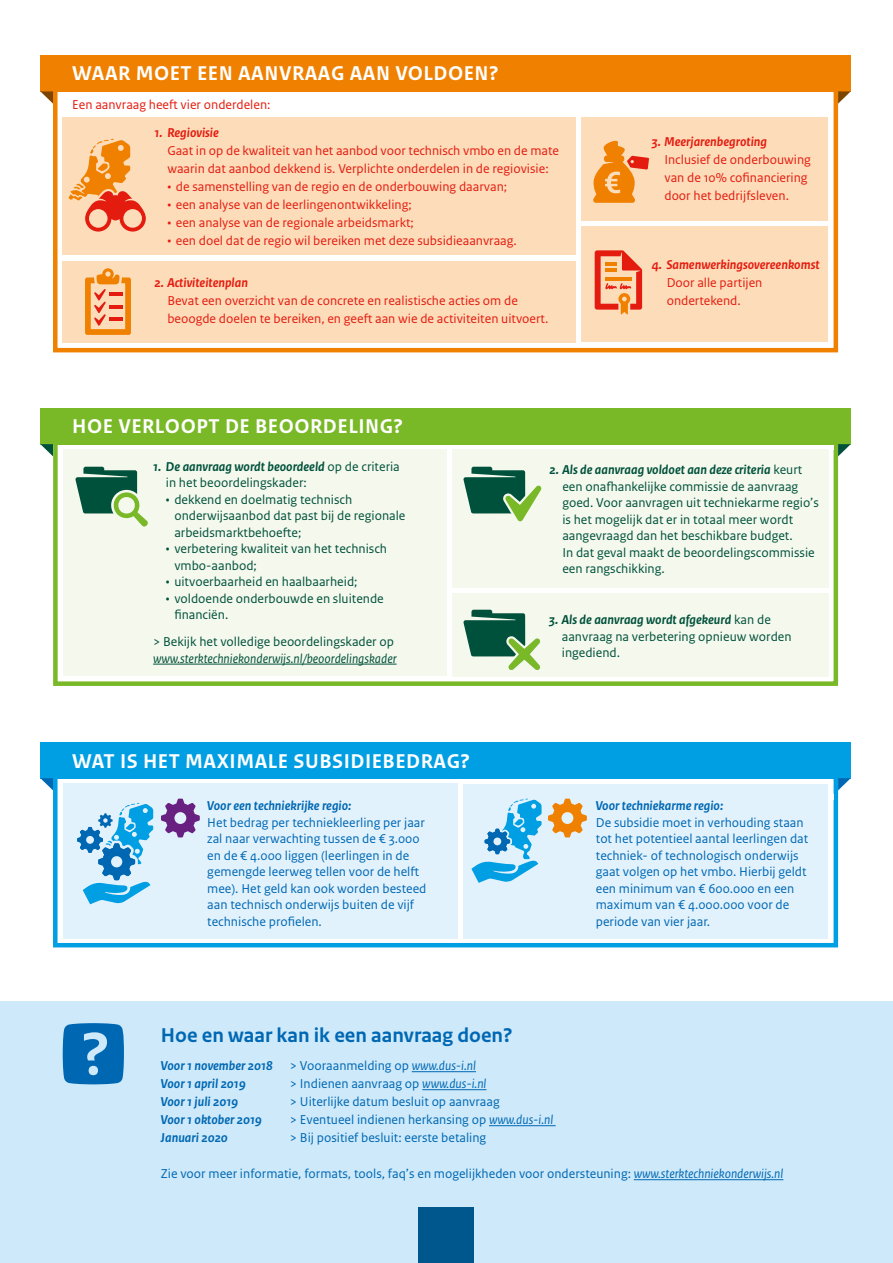
<style>
.page{position:relative;width:893px;height:1263px;background:#fff}
.page>*{position:absolute;margin:0;border:0;box-sizing:border-box;transform-origin:0 0}
.t1{font:700 21px "Rijksoverheid Sans Text";letter-spacing:.025em;color:#fff}
.t2{font:700 21px "Rijksoverheid Sans Text";color:#0068b3}
.t3{font:13.5px/16.5px "Rijksoverheid Sans Text";color:#0068b3}
.t4{font:13.5px/16.5px "Rijksoverheid Sans Text";color:#00513b}
.t5{font:13.5px/18px "Rijksoverheid Sans Text";color:#e41c0f}
.t6{font:italic 700 13.5px "Rijksoverheid Sans Text";color:#0068b3}
.t7{font:italic 700 13.5px "Rijksoverheid Sans Text";color:#e41c0f}
.t8{font:italic 13.5px "Rijksoverheid Sans Text";color:#00513b}
.s1{font-weight:700;font-style:italic}
.s2{font-style:italic}
</style>
<div class="page">
<div style="left:63px;top:118px;width:513px;height:137px;background:#fddcba"></div>
<div style="left:63px;top:261px;width:513px;height:81px;background:#fddcba"></div>
<div style="left:581px;top:118px;width:247px;height:103px;background:#fddcba"></div>
<div style="left:581px;top:227px;width:247px;height:115px;background:#fddcba"></div>
<div style="left:53px;top:70px;width:785px;height:282px;border:4px solid #f08100"></div>
<div style="left:40px;top:55px;width:811px;height:36px;background:#f08100"></div>
<svg style="left:40px;top:91px;width:13px;height:13px"></svg>
<svg style="left:838px;top:91px;width:13px;height:13px"></svg>
<div style="left:0;top:1001px;width:893px;height:262px;background:#cde9fa"></div>
<div style="left:419px;top:1208px;width:55px;height:55px;background:#00578e"></div>
<div style="left:53px;top:424px;width:785px;height:262px;border:4px solid #79b827"></div>
<div style="left:53px;top:758px;width:785px;height:189px;border:4px solid #009ee3"></div>
<div style="left:63px;top:449px;width:383px;height:227px;background:#f4f8ed"></div>
<div style="left:452px;top:449px;width:376px;height:139px;background:#f4f8ed"></div>
<div style="left:452px;top:593px;width:376px;height:84px;background:#f4f8ed"></div>
<div style="left:63px;top:783px;width:395px;height:155px;background:#e2f2fd"></div>
<div style="left:463px;top:783px;width:365px;height:155px;background:#e2f2fd"></div>
<hr style="left:153px;top:664px;width:244px;height:1px;background:#00513b">
<div style="left:40px;top:408px;width:811px;height:36px;background:#79b827"></div>
<svg style="left:40px;top:444px;width:13px;height:12px"></svg>
<svg style="left:828px;top:444px;width:23px;height:12px"></svg>
<div style="left:40px;top:742px;width:811px;height:36px;background:#009ee3"></div>
<svg style="left:40px;top:778px;width:23px;height:12px"></svg>
<svg style="left:828px;top:778px;width:23px;height:22px"></svg>
<svg style="left:69px;top:139px;width:77px;height:93px"></svg>
<svg style="left:85px;top:268px;width:46px;height:67px"></svg>
<svg style="left:595px;top:250px;width:47px;height:65px"></svg>
<svg style="left:593px;top:140px;width:56px;height:63px"></svg>
<svg style="left:75px;top:467px;width:73px;height:60px"></svg>
<svg style="left:463px;top:467px;width:79px;height:55px"></svg>
<svg style="left:463px;top:610px;width:77px;height:60px"></svg>
<svg style="left:471px;top:799px;width:71px;height:84px"></svg>
<svg style="left:77px;top:803px;width:76px;height:101px"></svg>
<hr style="left:412px;top:1071px;width:64px;height:1px;background:#0068b3">
<hr style="left:422px;top:1089px;width:64px;height:1px;background:#0068b3">
<hr style="left:489px;top:1125px;width:67px;height:1px;background:#0068b3">
<hr style="left:634px;top:1179px;width:149px;height:1px;background:#0068b3">
<svg style="left:63px;top:1023px;width:61px;height:61px;background:#1e7abd"></svg>
<svg style="left:548px;top:799px;width:39px;height:38px"></svg>
<svg style="left:161px;top:799px;width:39px;height:38px"></svg>
<h1 class="t1" style="left:72px;top:61px;width:428px">WAAR MOET EEN AANVRAAG AAN VOLDOEN?</h1>
<p class="t5" style="left:72px;top:96px;width:200px">Een aanvraag heeft vier onderdelen:</p>
<p class="t7" style="left:155px;top:125px;width:66px">1. Regiovisie</p>
<p class="t5" style="left:167px;top:142px;width:393px">Gaat in op de kwaliteit van het aanbod voor technisch vmbo en de mate waarin dat aanbod dekkend is. Verplichte onderdelen in de regiovisie:</p>
<p class="t5" style="left:167px;top:178px;width:341px">• de samenstelling van de regio en de onderbouwing daarvan;</p>
<p class="t5" style="left:167px;top:196px;width:246px">• een analyse van de leerlingenontwikkeling;</p>
<p class="t5" style="left:167px;top:214px;width:248px">• een analyse van de regionale arbeidsmarkt;</p>
<p class="t5" style="left:167px;top:232px;width:351px">• een doel dat de regio wil bereiken met deze subsidieaanvraag.</p>
<p class="t7" style="left:155px;top:275px;width:95px">2. Activiteitenplan</p>
<p class="t5" style="left:167px;top:292px;width:383px">Bevat een overzicht van de concrete en realistische acties om de beoogde doelen te bereiken, en geeft aan wie de activiteiten uitvoert.</p>
<h1 class="t1" style="left:72px;top:414px;width:332px">HOE VERLOOPT DE BEOORDELING?</h1>
<p class="t7" style="left:652px;top:134px;width:117px">3. Meerjarenbegroting</p>
<p class="t5" style="left:664px;top:151px;width:148px">Inclusief de onderbouwing van de 10% cofinanciering door het bedrijfsleven.</p>
<p class="t7" style="left:652px;top:257px;width:169px">4. Samenwerkingsovereenkomst</p>
<p class="t5" style="left:667px;top:273px;width:97px">Door alle partijen ondertekend.</p>
<p class="t4" style="left:166px;top:458px;width:236px;text-indent:-13px"><span class="s1">1. De aanvraag wordt beoordeeld</span> op de criteria in het beoordelingskader:</p>
<p class="t4" style="left:174px;top:491px;width:233px;text-indent:-9px">• dekkend en doelmatig technisch onderwijsaanbod dat past bij de regionale arbeidsmarktbehoefte;</p>
<p class="t4" style="left:174px;top:541px;width:214px;text-indent:-9px">• verbetering kwaliteit van het technisch vmbo-aanbod;</p>
<p class="t4" style="left:166px;top:574px;width:193px">• uitvoerbaarheid en haalbaarheid;</p>
<p class="t4" style="left:174px;top:590px;width:211px;text-indent:-9px">• voldoende onderbouwde en sluitende financiën.</p>
<p class="t4" style="left:153px;top:634px;width:242px">&gt; Bekijk het volledige beoordelingskader op</p>
<p class="t8" style="left:153px;top:651px;width:245px">www.sterktechniekonderwijs.nl/beoordelingskader</p>
<h1 class="t1" style="left:72px;top:749px;width:399px">WAT IS HET MAXIMALE SUBSIDIEBEDRAG?</h1>
<p class="t6" style="left:207px;top:798px;width:146px">Voor een techniekrijke regio:</p>
<p class="t3" style="left:207px;top:814px;width:221px">Het bedrag per techniekleerling per jaar zal naar verwachting tussen de € 3.000 en de € 4.000 liggen (leerlingen in de gemengde leerweg tellen voor de helft mee). Het geld kan ook worden besteed aan technisch onderwijs buiten de vijf technische profielen.</p>
<p class="t4" style="left:562px;top:462px;width:258px;text-indent:-13px"><span class="s1">2. Als de aanvraag voldoet aan deze criteria</span> keurt een onafhankelijke commissie de aanvraag goed. Voor aanvragen uit techniekarme regio’s is het mogelijk dat er in totaal meer wordt aangevraagd dan het beschikbare budget.<br>In dat geval maakt de beoordelingscommissie een rangschikking.</p>
<p class="t4" style="left:562px;top:612px;width:231px;text-indent:-13px"><span class="s1">3. Als de aanvraag wordt afgekeurd</span> kan de aanvraag na verbetering opnieuw worden ingediend.</p>
<p class="t6" style="left:596px;top:798px;width:129px">Voor techniekarme regio:</p>
<p class="t3" style="left:596px;top:814px;width:214px">De subsidie moet in verhouding staan tot het potentieel aantal leerlingen dat techniek- of technologisch onderwijs gaat volgen op het vmbo. Hierbij geldt een minimum van € 600.000 en een maximum van € 4.000.000 voor de periode van vier jaar.</p>
<h1 class="t2" style="left:161px;top:1023px;width:353px">Hoe en waar kan ik een aanvraag doen?</h1>
<p class="t6" style="left:161px;top:1058px;width:113px">Voor 1 november 2018</p>
<p class="t3" style="left:290px;top:1058px;width:188px">&gt; Vooraanmelding op <span class="s2">www.dus-i.nl</span></p>
<p class="t6" style="left:161px;top:1076px;width:86px">Voor 1 april 2019</p>
<p class="t3" style="left:290px;top:1076px;width:198px">&gt; Indienen aanvraag op <span class="s2">www.dus-i.nl</span></p>
<p class="t6" style="left:161px;top:1094px;width:79px">Voor 1 juli 2019</p>
<p class="t3" style="left:290px;top:1094px;width:211px">&gt; Uiterlijke datum besluit op aanvraag</p>
<p class="t6" style="left:161px;top:1112px;width:103px">Voor 1 oktober 2019</p>
<p class="t3" style="left:290px;top:1112px;width:265px">&gt; Eventueel indienen herkansing op <span class="s2">www.dus-i.nl</span></p>
<p class="t6" style="left:161px;top:1130px;width:68px">Januari 2020</p>
<p class="t3" style="left:290px;top:1130px;width:198px">&gt; Bij positief besluit: eerste betaling</p>
<p class="t3" style="left:161px;top:1166px;width:624px">Zie voor meer informatie, formats, tools, faq’s en mogelijkheden voor ondersteuning: <span class="s2">www.sterktechniekonderwijs.nl</span></p>
</div>
